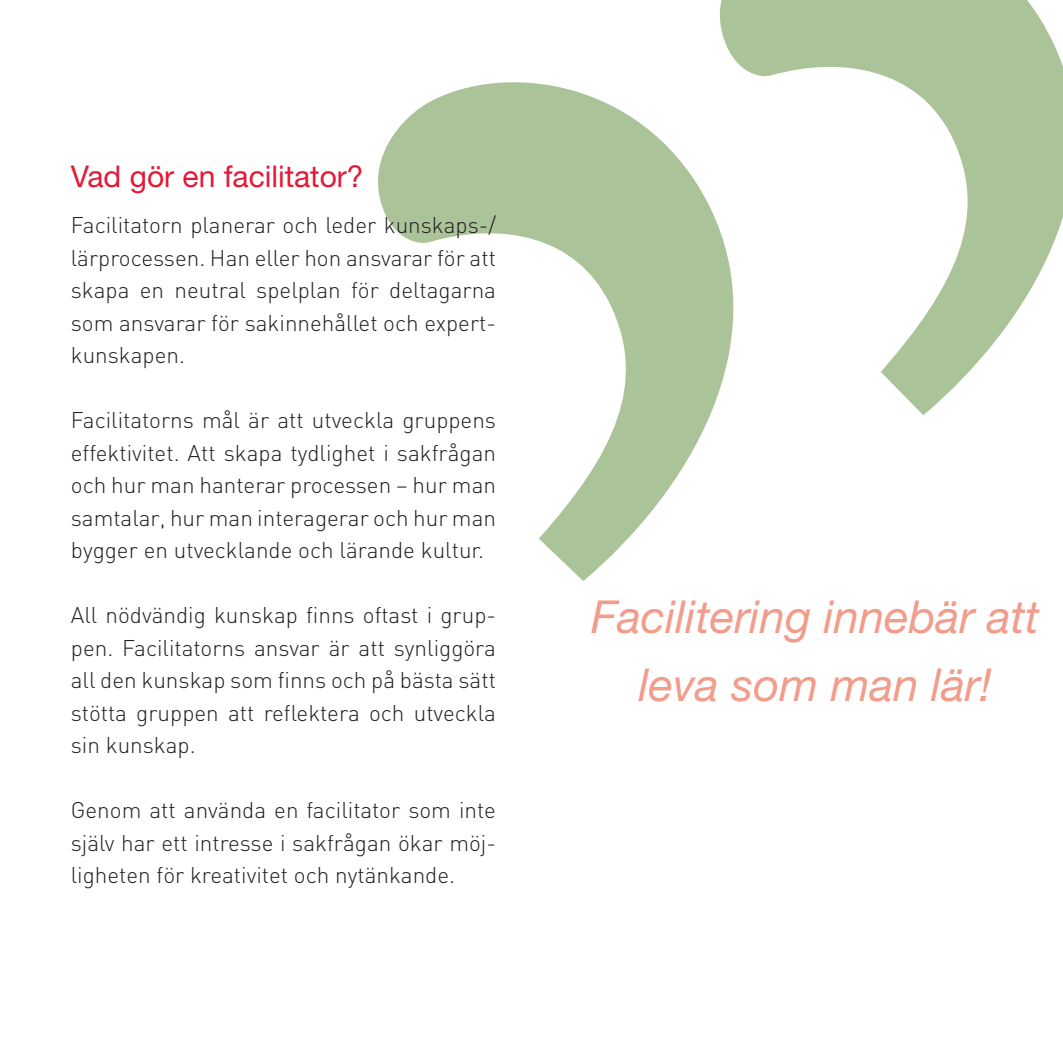
<style>
.page{position:relative;width:1063px;height:1063px;background:#fff}
.page>*{position:absolute;margin:0;border:0;box-sizing:border-box;transform-origin:0 0}
.t1{font:italic 45.5px/67.2px "Helvetica Neue";color:#f29c8c;text-align:center}
.t2{font:30px "Helvetica Neue";color:#e51836}
.t3{font:300 22.5px/32.5px "DIN";color:#231f20;text-align:justify}
</style>
<div class="page">
<svg style="left:378px;top:0;width:684px;height:581px"></svg>
<h2 class="t2" style="left:71px;top:158px;width:294px">Vad gör en facilitator?</h2>
<p class="t3" style="left:71px;top:209px;width:427px">Facilitatorn planerar och leder kunskaps-/ lärprocessen. Han eller hon ansvarar för att skapa en neutral spelplan för deltagarna som ansvarar för sakinnehållet och expert&shy;kunskapen.</p>
<p class="t3" style="left:71px;top:404px;width:427px">Facilitatorns mål är att utveckla gruppens effektivitet. Att skapa tydlighet i sakfrågan och hur man hanterar processen – hur man samtalar, hur man interagerar och hur man bygger en utvecklande och lärande kultur.</p>
<p class="t3" style="left:71px;top:599px;width:427px">All nödvändig kunskap finns oftast i grup&shy;pen. Facilitatorns ansvar är att synliggöra all den kunskap som finns och på bästa sätt stötta gruppen att reflektera och utveckla sin kunskap.</p>
<p class="t3" style="left:71px;top:794px;width:427px">Genom att använda en facilitator som inte själv har ett intresse i sakfrågan ökar möj&shy;ligheten för kreativitet och nytänkande.</p>
<h1 class="t1" style="left:591px;top:583px;width:450px">Facilitering innebär att leva som man lär!</h1>
</div>
